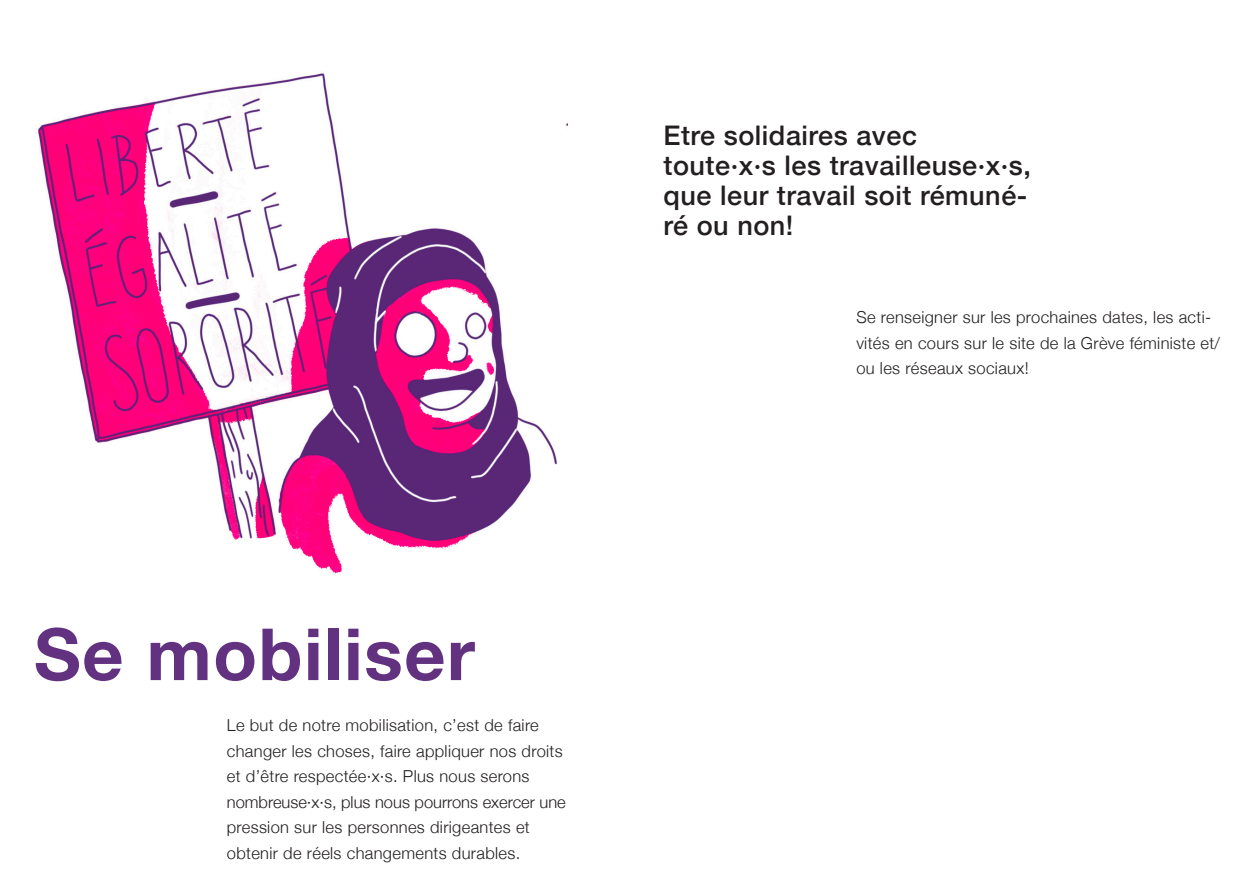
<style>
.page{position:relative;width:1259px;height:893px;background:#fff}
.page>*{position:absolute;margin:0;border:0;box-sizing:border-box;transform-origin:0 0}
.t1{font:700 72px "Helvetica Neue";letter-spacing:.02em;color:#623280}
.t2{font:500 27px/30px "Helvetica Neue";letter-spacing:.02em;color:#231f20}
.t3{font:300 16.5px/25.5px "Helvetica Neue";letter-spacing:.02em;color:#231f20}
</style>
<div class="page">
<img style="left:38px;top:73px;width:529px;height:501px">
<p class="t2" style="left:663px;top:118px;width:369px">Etre solidaires avec toute·x·s les travailleuse·x·s, que leur travail soit rémuné&shy;ré ou non!</p>
<p class="t3" style="left:856px;top:303px;width:365px">Se renseigner sur les prochaines dates, les acti&shy;vités en cours sur le site de la Grève féministe et/ ou les réseaux sociaux!</p>
<p class="t1" style="left:34px;top:598px;width:442px">Se mobiliser</p>
<p class="t3" style="left:227px;top:711px;width:340px">Le but de notre mobilisation, c’est de faire changer les choses, faire appliquer nos droits et d’être respectée·x·s. Plus nous serons nombreuse·x·s, plus nous pourrons exercer une pression sur les personnes dirigeantes et obtenir de réels changements durables.</p>
</div>
